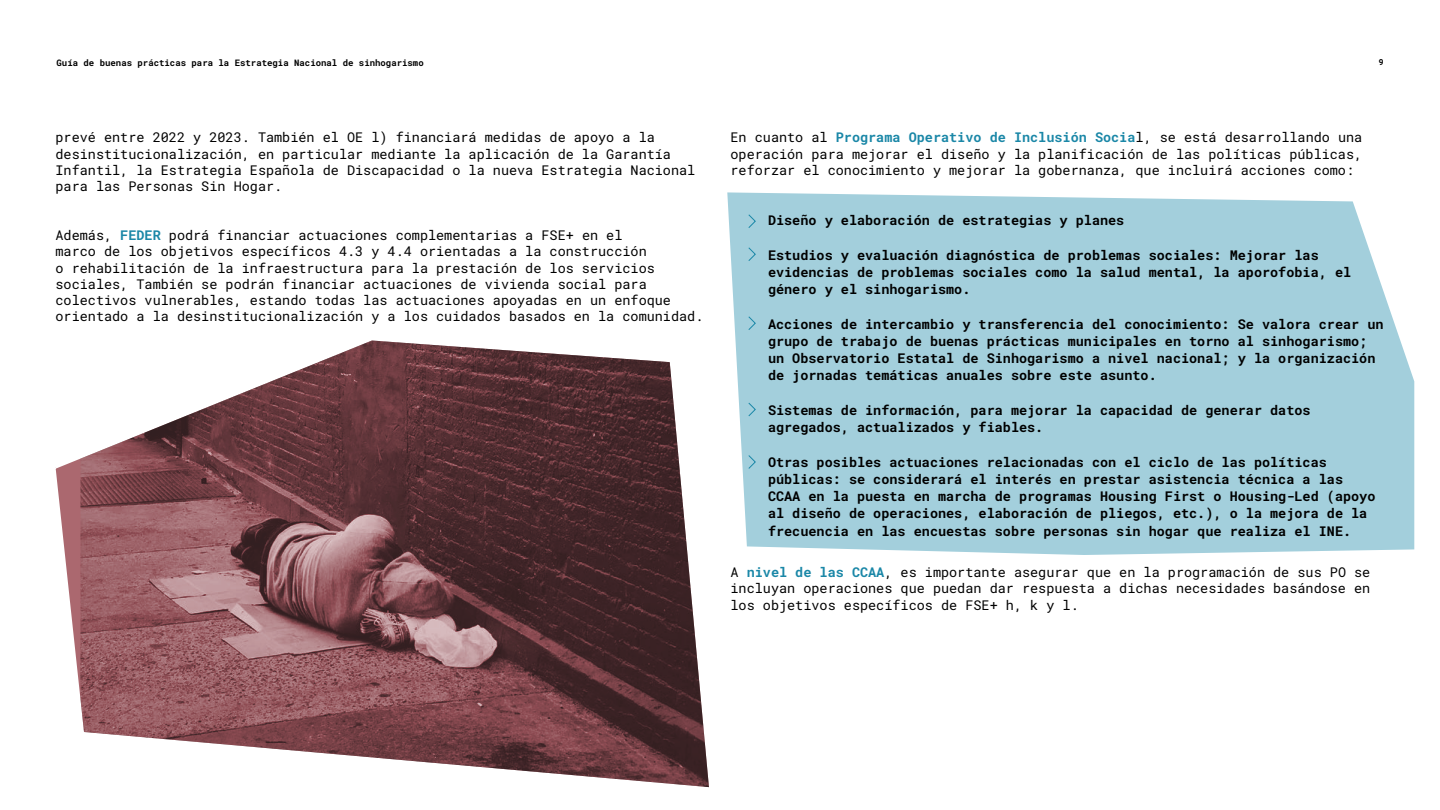
<style>
.page{position:relative;width:1440px;height:810px;background:#fff}
.page>*{position:absolute;margin:0;border:0;box-sizing:border-box;transform-origin:0 0}
.t1{font:13.5px/16.2px "Roboto Mono";color:#000}
.t2{font:700 13.5px/17.2px "Roboto Mono";color:#000}
.t3{font:700 9px "Roboto Mono";color:#000}
.t4{font:700 8.25px "Roboto Mono";color:#000}
.s1{font-weight:700;color:#1a87a7}
</style>
<div class="page">
<div style="left:727px;top:192px;width:687px;height:363px;background:#a3cfdc"></div>
<svg style="left:748px;top:214px;width:8px;height:15px"></svg>
<svg style="left:748px;top:247px;width:8px;height:15px"></svg>
<svg style="left:748px;top:316px;width:8px;height:15px"></svg>
<svg style="left:748px;top:402px;width:8px;height:15px"></svg>
<svg style="left:748px;top:454px;width:8px;height:16px"></svg>
<svg style="left:56px;top:341px;width:653px;height:446px"></svg>
<p class="t3" style="left:57px;top:56px;width:369px">Guía de buenas prácticas para la Estrategia Nacional de sinhogarismo</p>
<p class="t4" style="left:1379px;top:56px;width:6px">9</p>
<p class="t1" style="left:56px;top:129px;width:641px">prevé entre 2022 y 2023. También el OE l) financiará medidas de apoyo a la desinstitucionalización, en particular mediante la aplicación de la Garantía Infantil, la Estrategia Española de Discapacidad o la nueva Estrategia Nacional para las Personas Sin Hogar.</p>
<p class="t1" style="left:56px;top:227px;width:649px">Además, <span class="s1">FEDER</span> podrá financiar actuaciones complementarias a FSE+ en el<br>marco de los objetivos específicos 4.3 y 4.4 orientadas a la construcción<br>o rehabilitación de la infraestructura para la prestación de los servicios sociales, También se podrán financiar actuaciones de vivienda social para colectivos vulnerables, estando todas las actuaciones apoyadas en un enfoque orientado a la desinstitucionalización y a los cuidados basados en la comunidad.</p>
<p class="t1" style="left:730px;top:129px;width:633px;text-align:justify">En cuanto al <span class="s1">Programa Operativo de Inclusión Socia</span>l, se está desarrollando una operación para mejorar el diseño y la planificación de las políticas públicas, reforzar el conocimiento y mejorar la gobernanza, que incluirá acciones como:</p>
<p class="t2" style="left:768px;top:211px;width:358px">Diseño y elaboración de estrategias y planes</p>
<p class="t2" style="left:768px;top:246px;width:585px">Estudios y evaluación diagnóstica de problemas sociales: Mejorar las evidencias de problemas sociales como la salud mental, la aporofobia, el género y el sinhogarismo.</p>
<p class="t2" style="left:768px;top:315px;width:617px">Acciones de intercambio y transferencia del conocimiento: Se valora crear un grupo de trabajo de buenas prácticas municipales en torno al sinhogarismo; un Observatorio Estatal de Sinhogarismo a nivel nacional; y la organización de jornadas temáticas anuales sobre este asunto.</p>
<p class="t2" style="left:768px;top:401px;width:544px">Sistemas de información, para mejorar la capacidad de generar datos agregados, actualizados y fiables.</p>
<p class="t2" style="left:768px;top:453px;width:609px">Otras posibles actuaciones relacionadas con el ciclo de las políticas públicas: se considerará el interés en prestar asistencia técnica a las CCAA en la puesta en marcha de programas Housing First o Housing-Led (apoyo al diseño de operaciones, elaboración de pliegos, etc.), o la mejora de la frecuencia en las encuestas sobre personas sin hogar que realiza el INE.</p>
<p class="t1" style="left:731px;top:564px;width:641px;text-align:justify">A <span class="s1">nivel de las CCAA</span>, es importante asegurar que en la programación de sus PO se incluyan operaciones que puedan dar respuesta a dichas necesidades basándose en los objetivos específicos de FSE+ h, k y l.</p>
</div>
